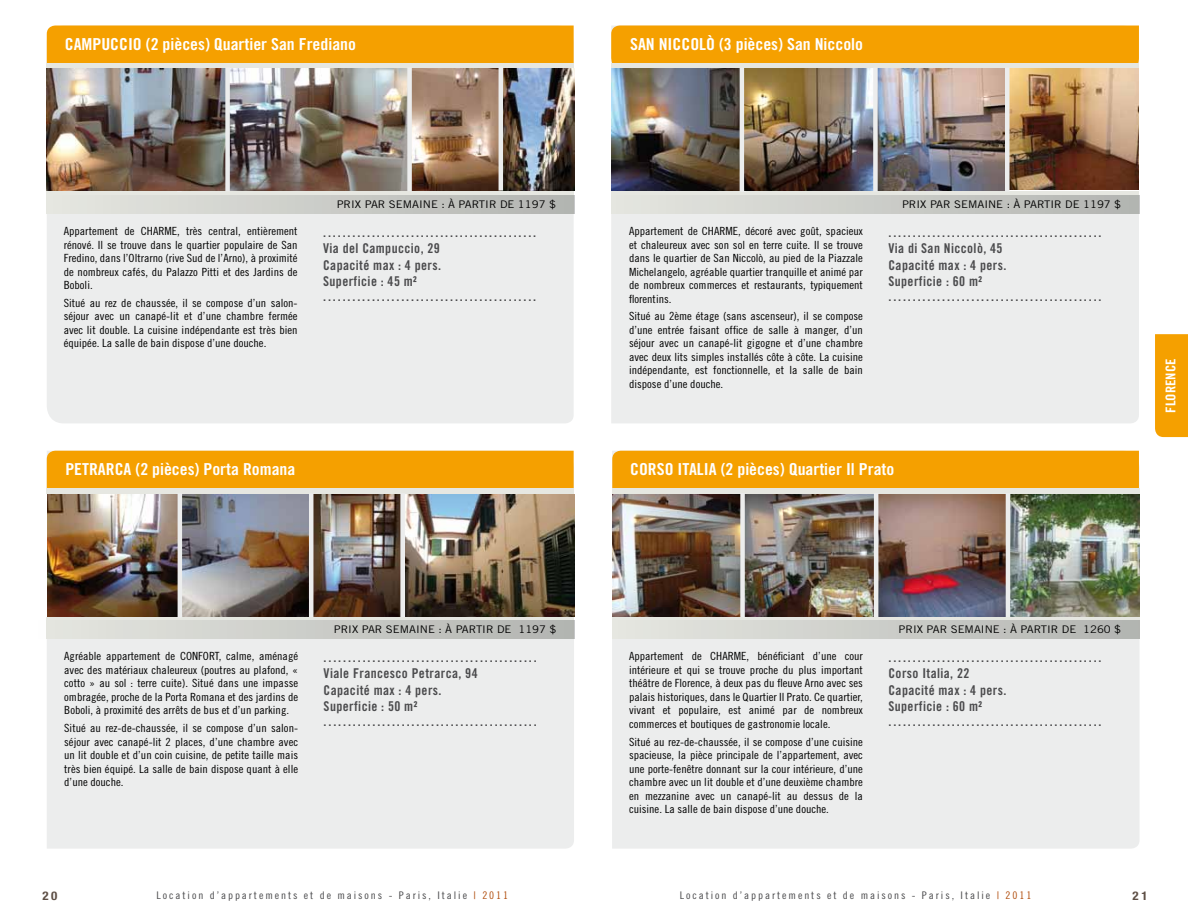
<style>
.page{position:relative;width:1188px;height:918px;background:#fff}
.page>*{position:absolute;margin:0;border:0;box-sizing:border-box;transform-origin:0 0}
.t1{font:16.5px "Trade Gothic Bold Cond Twenty";color:#fff;scale:1.08 1}
.t2{font:13.5px/16.5px "Trade Gothic Bold Cond Twenty";letter-spacing:.03em;color:#4b4b4d}
.t3{font:13.5px "Trade Gothic Bold Cond Twenty";color:#fff;scale:1.08 1}
.t4{font:700 condensed 12px "Helvetica Neue";color:#5e4f45;scale:1.08 1}
.t5{font:11.25px/13.5px "Trade Gothic Cond Eighteen";color:#000;text-align:justify;scale:1.08 1}
.t6{font:10.5px "Trade Gothic";color:#000;scale:1.08 1}
.t7{font:10.5px "Trade Gothic Cond Eighteen";letter-spacing:.17em;color:#4b4b4d;scale:1.08 1}
.s1{color:#b14f0f}
</style>
<div class="page">
<div style="left:47px;top:214px;width:527px;height:209px;background:#eceded"></div>
<div style="left:47px;top:26px;width:527px;height:37px;background:#f5a000"></div>
<div style="left:612px;top:468px;width:528px;height:381px;background:#eceded"></div>
<div style="left:612px;top:451px;width:527px;height:37px;background:#f5a000"></div>
<div style="left:47px;top:639px;width:527px;height:210px;background:#eceded"></div>
<div style="left:47px;top:451px;width:527px;height:37px;background:#f5a000"></div>
<div style="left:47px;top:63px;width:527px;height:151px;background:#e6e7e1"></div>
<svg style="left:612px;top:488px;width:528px;height:133px;background:#d7d7d2"></svg>
<svg style="left:47px;top:488px;width:527px;height:133px;background:#d5d4cd"></svg>
<div style="left:47px;top:196px;width:527px;height:18px;background:linear-gradient(to right,#e6e7e1,#b2b4b1)"></div>
<div style="left:611px;top:621px;width:529px;height:18px;background:linear-gradient(to right,#e6e7e1,#b2b4b1)"></div>
<div style="left:31px;top:621px;width:543px;height:18px;background:linear-gradient(to right,#e9e9e4,#b1b3b0)"></div>
<div style="left:177px;top:68px;width:5px;height:124px;background:#eceded"></div>
<div style="left:611px;top:191px;width:528px;height:232px;background:#eceded"></div>
<div style="left:611px;top:26px;width:528px;height:42px;background:#f5a000"></div>
<div style="left:611px;top:63px;width:527px;height:151px;background:#e6e7e1"></div>
<div style="left:611px;top:196px;width:529px;height:18px;background:linear-gradient(to right,#e5e6e0,#b2b4b1)"></div>
<hr style="left:742px;top:68px;width:4px;height:124px;background:#eceded">
<div style="left:1155px;top:334px;width:33px;height:103px;background:#f5a000"></div>
<img style="left:878px;top:494px;width:128px;height:122px">
<img style="left:1010px;top:494px;width:130px;height:122px">
<img style="left:745px;top:494px;width:129px;height:122px">
<img style="left:612px;top:494px;width:128px;height:122px">
<img style="left:1010px;top:68px;width:128px;height:123px">
<img style="left:744px;top:68px;width:129px;height:123px">
<img style="left:611px;top:68px;width:129px;height:123px">
<img style="left:878px;top:68px;width:127px;height:123px">
<img style="left:503px;top:68px;width:71px;height:123px">
<img style="left:412px;top:68px;width:87px;height:123px">
<img style="left:230px;top:68px;width:177px;height:123px">
<img style="left:47px;top:68px;width:178px;height:123px">
<div style="left:225px;top:67px;width:5px;height:124px;background:#eceded"></div>
<div style="left:407px;top:67px;width:5px;height:124px;background:#eceded"></div>
<hr style="left:499px;top:67px;width:4px;height:124px;background:#eceded">
<img style="left:405px;top:494px;width:170px;height:122px">
<img style="left:313px;top:494px;width:87px;height:122px">
<img style="left:182px;top:494px;width:127px;height:122px">
<img style="left:47px;top:494px;width:131px;height:122px">
<hr style="left:178px;top:493px;width:4px;height:124px;background:#eceded">
<hr style="left:309px;top:493px;width:4px;height:124px;background:#eceded">
<div style="left:400px;top:493px;width:5px;height:124px;background:#eceded"></div>
<hr style="left:740px;top:68px;width:4px;height:124px;background:#eceded">
<div style="left:873px;top:68px;width:5px;height:124px;background:#eceded"></div>
<div style="left:1005px;top:68px;width:5px;height:124px;background:#eceded"></div>
<div style="left:740px;top:493px;width:5px;height:124px;background:#eceded"></div>
<hr style="left:874px;top:493px;width:4px;height:124px;background:#eceded">
<hr style="left:1006px;top:493px;width:4px;height:124px;background:#eceded">
<h1 class="t1" style="left:65px;top:34px;width:42px">CAMPUCCIO</h1>
<h1 class="t1" style="left:146px;top:34px;width:196px">(2 pièces) Quartier San Frediano</h1>
<h1 class="t1" style="left:630px;top:34px;width:43px">SAN NICCOL</h1>
<h1 class="t1" style="left:706px;top:34px;width:147px">ò (3 pièces) San Niccolo</h1>
<p class="t5" style="left:64px;top:224px;width:218px">Appartement de CHARME, très central, entièrement rénové. Il se trouve dans le quartier populaire de San Fredino, dans l’Oltrarno (rive Sud de l’Arno), à proximité de nombreux cafés, du Palazzo Pitti et des Jardins de Boboli.</p>
<p class="t5" style="left:64px;top:296px;width:218px">Situé au rez de chaussée, il se compose d’un salon&shy;séjour avec un canapé-lit et d’une chambre fermée avec lit double. La cuisine indépendante est très bien équipée. La salle de bain dispose d’une douche.</p>
<p class="t6" style="left:337px;top:198px;width:204px">PRIX PAR SEMAINE : À PARTIR DE 1197 $</p>
<p class="t2" style="left:323px;top:224px;width:215px">............................................<br>Via del Campuccio, 29<br>Capacité max : 4 pers.<br>Superficie : 45 m²</p>
<p class="t2" style="left:323px;top:288px;width:215px">............................................</p>
<h1 class="t1" style="left:65px;top:459px;width:17px">PETRARCA</h1>
<h1 class="t1" style="left:135px;top:459px;width:150px">(2 pièces) Porta Romana</h1>
<p class="t5" style="left:629px;top:224px;width:218px">Appartement de CHARME, décoré avec goût, spacieux et chaleureux avec son sol en terre cuite. Il se trouve dans le quartier de San Niccolò, au pied de la Piazzale Michelangelo, agréable quartier tranquille et animé par de nombreux commerces et restaurants, typiquement florentins.</p>
<p class="t5" style="left:629px;top:310px;width:218px">Situé au 2ème étage (sans ascenseur), il se compose d’une entrée faisant office de salle à manger, d’un séjour avec un canapé-lit gigogne et d’une chambre avec deux lits simples installés côte à côte. La cuisine indépendante, est fonctionnelle, et la salle de bain dispose d’une douche.</p>
<p class="t6" style="left:902px;top:198px;width:204px">PRIX PAR SEMAINE : À PARTIR DE 1197 $</p>
<p class="t2" style="left:888px;top:224px;width:215px">............................................<br>Via di San Niccolò, 45<br>Capacité max : 4 pers.<br>Superficie : 60 m²</p>
<p class="t2" style="left:888px;top:288px;width:215px">............................................</p>
<h1 class="t1" style="left:630px;top:459px;width:9px">CORSO</h1>
<h1 class="t1" style="left:678px;top:459px;width:7px">ITALIA</h1>
<h1 class="t1" style="left:721px;top:459px;width:162px">(2 pièces) Quartier Il Prato</h1>
<p class="t3" style="left:1162px;top:413px;width:50px;rotate:-90deg">FLORENCE</p>
<p class="t5" style="left:64px;top:650px;width:218px">Agréable appartement de CONFORT, calme, aménagé avec des matériaux chaleureux (poutres au plafond, « cotto » au sol : terre cuite). Situé dans une impasse ombragée, proche de la Porta Romana et des jardins de Boboli, à proximité des arrêts de bus et d’un parking.</p>
<p class="t5" style="left:64px;top:721px;width:218px">Situé au rez-de-chaussée, il se compose d’un salon&shy;séjour avec canapé-lit 2 places, d’une chambre avec un lit double et d’un coin cuisine, de petite taille mais très bien équipé. La salle de bain dispose quant à elle d’une douche.</p>
<p class="t6" style="left:334px;top:623px;width:208px">PRIX PAR SEMAINE : À PARTIR DE 1197 $</p>
<p class="t2" style="left:324px;top:649px;width:215px">............................................<br>Viale Francesco Petrarca, 94<br>Capacité max : 4 pers.<br>Superficie : 50 m²</p>
<p class="t2" style="left:324px;top:713px;width:215px">............................................</p>
<p class="t5" style="left:629px;top:650px;width:218px">Appartement de CHARME, bénéficiant d’une cour intérieure et qui se trouve proche du plus important théâtre de Florence, à deux pas du fleuve Arno avec ses palais historiques, dans le Quartier Il Prato. Ce quartier, vivant et populaire, est animé par de nombreux commerces et boutiques de gastronomie locale.</p>
<p class="t5" style="left:629px;top:735px;width:218px">Situé au rez-de-chaussée, il se compose d’une cuisine spacieuse, la pièce principale de l’appartement, avec une porte-fenêtre donnant sur la cour intérieure, d’une chambre avec un lit double et d’une deuxième chambre en mezzanine avec un canapé-lit au dessus de la cuisine. La salle de bain dispose d’une douche.</p>
<p class="t6" style="left:899px;top:623px;width:208px">PRIX PAR SEMAINE : À PARTIR DE 1260 $</p>
<p class="t2" style="left:888px;top:649px;width:215px">............................................<br>Corso Italia, 22<br>Capacité max : 4 pers.<br>Superficie : 60 m²</p>
<p class="t2" style="left:888px;top:713px;width:215px">............................................</p>
<p class="t4" style="left:42px;top:889px;width:16px">20</p>
<p class="t7" style="left:157px;top:889px;width:327px">Location d’appartements et de maisons - Paris, Italie <span class="s1">| 2011</span></p>
<p class="t7" style="left:680px;top:889px;width:327px">Location d’appartements et de maisons - Paris, Italie <span class="s1">| 2011</span></p>
<p class="t4" style="left:1132px;top:889px;width:16px">21</p>
</div>
